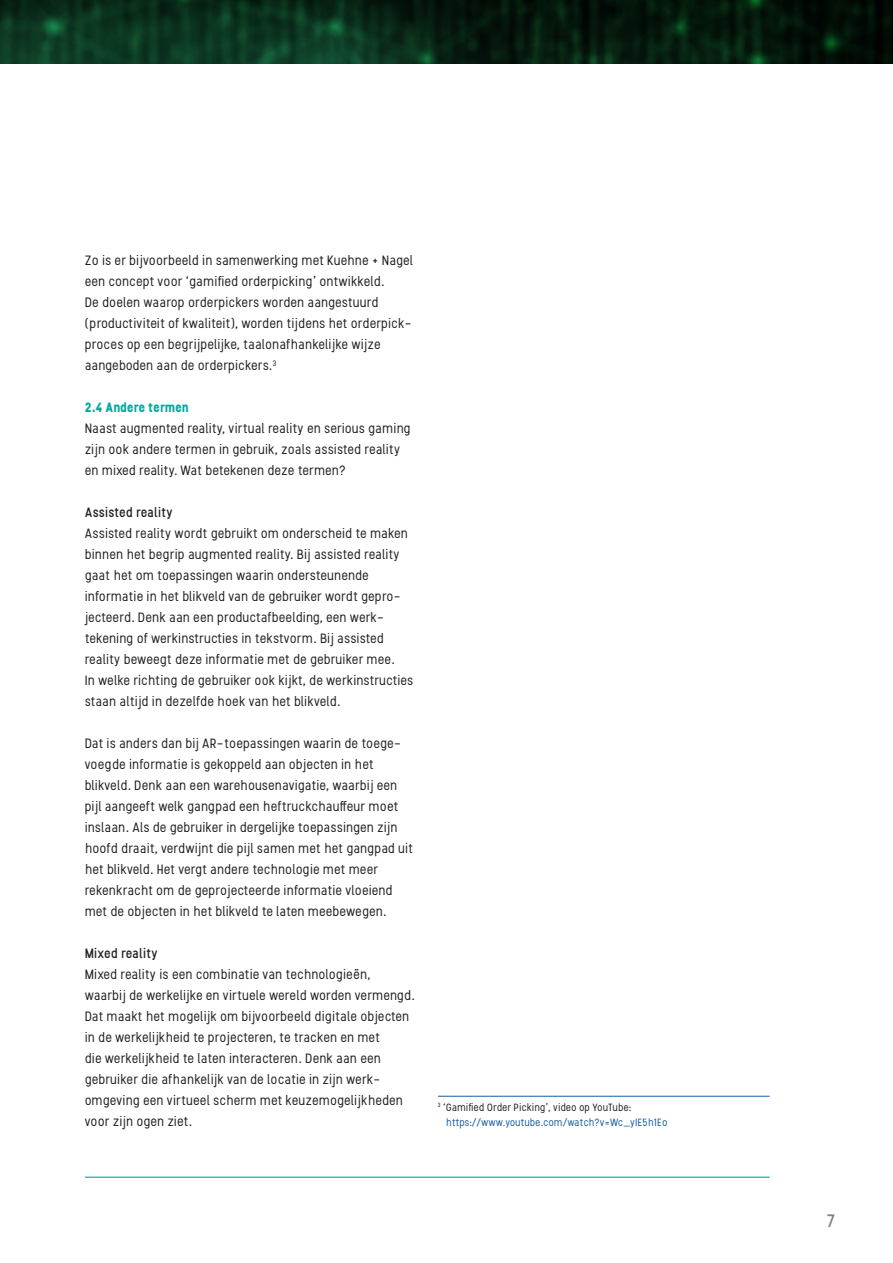
<style>
.page{position:relative;width:893px;height:1263px;background:#fff}
.page>*{position:absolute;margin:0;border:0;box-sizing:border-box;transform-origin:0 0}
.t1{font:500 18px "Stellar";color:#808285}
.t2{font:13.5px/21px "Stellar";color:#231f20}
.t3{font:500 13.5px "Stellar";letter-spacing:-.01em;color:#231f20}
.t4{font:700 13.5px "Stellar";letter-spacing:-.01em;color:#00a9a0}
.t5{font:10.5px/15px "Stellar";color:#175d9e}
.s1{color:#231f20}
</style>
<div class="page">
<hr style="left:85px;top:1176px;width:685px;height:2px;background:#00a9a0">
<img style="left:0;top:0;width:893px;height:64px">
<hr style="left:438px;top:1096px;width:332px;height:1px;background:#175d9e">
<p class="t2" style="left:85px;top:250px;width:330px">Zo is er bijvoorbeeld in samenwerking met Kuehne + Nagel een concept voor ‘gamified orderpicking’ ontwikkeld.<br>De doelen waarop orderpickers worden aangestuurd (productiviteit of kwaliteit), worden tijdens het orderpick&shy;proces op een begrijpelijke, taalonafhankelijke wijze aangeboden aan de orderpickers.<sup>3</sup></p>
<p class="t4" style="left:85px;top:399px;width:105px">2.4 Andere termen</p>
<p class="t2" style="left:85px;top:418px;width:328px">Naast augmented reality, virtual reality en serious gaming zijn ook andere termen in gebruik, zoals assisted reality en mixed reality. Wat betekenen deze termen?</p>
<p class="t3" style="left:85px;top:504px;width:90px">Assisted reality</p>
<p class="t2" style="left:85px;top:523px;width:330px">Assisted reality wordt gebruikt om onderscheid te maken binnen het begrip augmented reality. Bij assisted reality gaat het om toepassingen waarin ondersteunende informatie in het blikveld van de gebruiker wordt gepro&shy;jecteerd. Denk aan een productafbeelding, een werk&shy;tekening of werkinstructies in tekstvorm. Bij assisted reality beweegt deze informatie met de gebruiker mee.<br>In welke richting de gebruiker ook kijkt, de werkinstructies staan altijd in dezelfde hoek van het blikveld.</p>
<p class="t2" style="left:85px;top:733px;width:330px">Dat is anders dan bij AR-toepassingen waarin de toege&shy;voegde informatie is gekoppeld aan objecten in het blikveld. Denk aan een warehousenavigatie, waarbij een pijl aangeeft welk gangpad een heftruckchauffeur moet inslaan. Als de gebruiker in dergelijke toepassingen zijn hoofd draait, verdwijnt die pijl samen met het gangpad uit het blikveld. Het vergt andere technologie met meer rekenkracht om de geprojecteerde informatie vloeiend met de objecten in het blikveld te laten meebewegen.</p>
<p class="t3" style="left:85px;top:945px;width:75px">Mixed reality</p>
<p class="t2" style="left:85px;top:964px;width:332px">Mixed reality is een combinatie van technologieën, waarbij de werkelijke en virtuele wereld worden vermengd.<br>Dat maakt het mogelijk om bijvoorbeeld digitale objecten in de werkelijkheid te projecteren, te tracken en met<br>die werkelijkheid te laten interacteren. Denk aan een gebruiker die afhankelijk van de locatie in zijn werk&shy;omgeving een virtueel scherm met keuzemogelijkheden voor zijn ogen ziet.</p>
<p class="t5" style="left:446px;top:1100px;width:223px;text-indent:-8px"><sup>3</sup> <span class="s1">‘Gamified Order Picking’, video op YouTube: </span>https://www.youtube.com/watch?v=Wc_yIE5h1Eo</p>
<h1 class="t1" style="left:827px;top:1209px;width:10px">7</h1>
</div>
